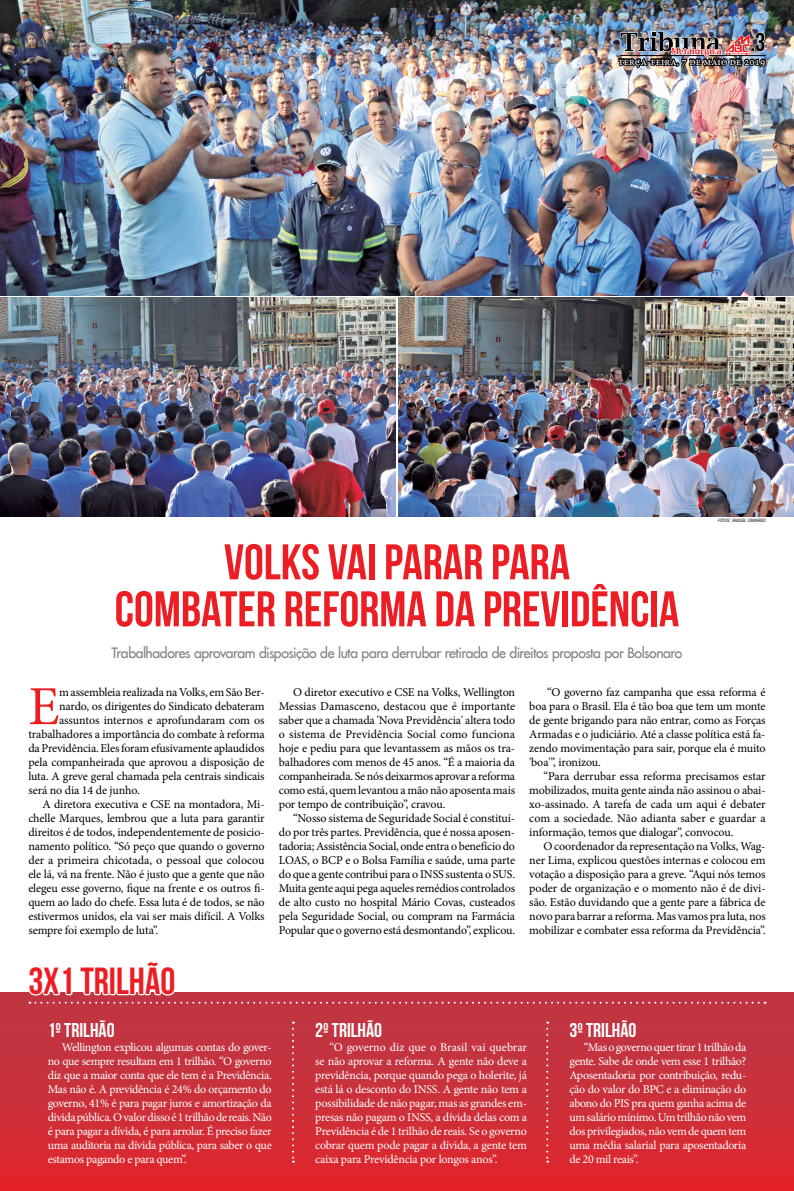
<style>
.page{position:relative;width:794px;height:1191px;background:#fff}
.page>*{position:absolute;margin:0;border:0;box-sizing:border-box;transform-origin:0 0}
.t1{font:55.1px "Minion Pro";color:#ed1d24}
.t2{font:50px/47px "Bebas Neue";color:#ed1d24;text-align:center}
.t3{font:37.7px "Bebas Neue";color:#ed1d24}
.t4{font:25.8px "Bebas Neue";color:#000}
.t5{font:20px "Bebas Neue";color:#fff}
.t6{font:14px "Futura";letter-spacing:-.035em;color:#808285}
.t7{font:12px/14px "Minion Pro";letter-spacing:-.015em;color:#000;text-align:justify}
.t8{font:12px/14px "Minion Pro";letter-spacing:-.03em;color:#fff;text-align:justify}
.t9{font:11px "Minion Pro";color:#fff}
.t10{font:italic condensed 4.4px "Swiss 721 BT";color:#000}
.s1{font-size:6.2px}
</style>
<div class="page">
<div style="left:0;top:992px;width:794px;height:199px;background:linear-gradient(to bottom,#ba3946,#df262d)"></div>
<img style="left:0;top:0;width:794px;height:295px">
<img style="left:617px;top:0;width:150px;height:70px">
<img style="left:398px;top:297px;width:396px;height:220px">
<img style="left:0;top:297px;width:396px;height:220px">
<svg style="left:27px;top:992px;width:738px;height:11px;background:#c5434f"></svg>
<svg style="left:292px;top:1021px;width:2px;height:141px"></svg>
<svg style="left:546px;top:1021px;width:2px;height:141px"></svg>
<h3 class="t4" style="left:750px;top:28px;width:17px">.3</h3>
<p class="t9" style="left:618px;top:54px;width:149px">terça-feira, 7 de maio de 2019</p>
<h2 class="t2" style="left:115px;top:538px;width:566px">VOLKS VAI PARAR PARA<br>COMBATER REFORMA DA PREVIDÊNCIA</h2>
<p class="t6" style="left:111px;top:643px;width:572px">Trabalhadores aprovaram disposição de luta para derrubar retirada de direitos proposta por Bolsonaro</p>
<p class="t10" style="left:718px;top:518px;width:49px">FOTOS<span class="s1">:</span> RAQUEL CAMARGO</p>
<h1 class="t1" style="left:28px;top:669px;width:33px">E</h1>
<p class="t7" style="left:59px;top:685px;width:207px">m assembleia realizada na Volks, em São Ber-</p>
<p class="t7" style="left:59px;top:699px;width:207px">nardo, os dirigentes do Sindicato debateram</p>
<p class="t7" style="left:59px;top:713px;width:207px">assuntos internos e aprofundaram com os</p>
<p class="t7" style="left:28px;top:727px;width:238px">trabalhadores a importância do combate à reforma</p>
<p class="t7" style="left:28px;top:741px;width:238px">da Previdência. Eles foram efusivamente aplaudidos</p>
<p class="t7" style="left:28px;top:755px;width:238px">pela companheirada que aprovou a disposição de</p>
<p class="t7" style="left:28px;top:769px;width:238px">luta. A greve geral chamada pela centrais sindicais</p>
<p class="t7" style="left:28px;top:783px;width:113px">será no dia 14 de junho.</p>
<p class="t7" style="left:43px;top:797px;width:224px">A diretora executiva e CSE na montadora, Mi-</p>
<p class="t7" style="left:28px;top:811px;width:238px">chelle Marques, lembrou que a luta para garantir</p>
<p class="t7" style="left:28px;top:825px;width:238px">direitos é de todos, independentemente de posicio-</p>
<p class="t7" style="left:28px;top:839px;width:238px">namento político. “Só peço que quando o governo</p>
<p class="t7" style="left:28px;top:853px;width:238px">der a primeira chicotada, o pessoal que colocou</p>
<p class="t7" style="left:28px;top:867px;width:238px">ele lá, vá na frente. Não é justo que a gente que não</p>
<p class="t7" style="left:28px;top:881px;width:238px">elegeu esse governo, fique na frente e os outros fi-</p>
<p class="t7" style="left:28px;top:895px;width:238px">quem ao lado do chefe. Essa luta é de todos, se não</p>
<p class="t7" style="left:28px;top:909px;width:238px">estivermos unidos, ela vai ser mais difícil. A Volks</p>
<p class="t7" style="left:28px;top:923px;width:131px">sempre foi exemplo de luta”.</p>
<p class="t7" style="left:279px;top:685px;width:238px;text-indent:14px">O diretor executivo e CSE na Volks, Wellington Messias Damasceno, destacou que é importante saber que a chamada 'Nova Previdência' altera todo o sistema de Previdência Social como funciona hoje e pediu para que levantassem as mãos os tra&shy;balhadores com menos de 45 anos. “É a maioria da companheirada. Se nós deixarmos aprovar a reforma como está, quem levantou a mão não aposenta mais por tempo de contribuição”, cravou.</p>
<p class="t7" style="left:279px;top:811px;width:238px;text-indent:14px">“Nosso sistema de Seguridade Social é constituí&shy;do por três partes. Previdência, que é nossa aposen&shy;tadoria; Assistência Social, onde entra o benefício do LOAS, o BCP e o Bolsa Família e saúde, uma parte do que a gente contribui para o INSS sustenta o SUS.<br>Muita gente aqui pega aqueles remédios controlados de alto custo no hospital Mário Covas, custeados pela Seguridade Social, ou compram na Farmácia Popular que o governo está desmontando”, explicou.</p>
<p class="t7" style="left:529px;top:685px;width:238px;text-indent:18px">“O governo faz campanha que essa reforma é boa para o Brasil. Ela é tão boa que tem um monte de gente brigando para não entrar, como as Forças Armadas e o judiciário. Até a classe política está fa&shy;zendo movimentação para sair, porque ela é muito 'boa'”, ironizou.</p>
<p class="t7" style="left:529px;top:769px;width:238px;text-indent:14px">“Para derrubar essa reforma precisamos estar mobilizados, muita gente ainda não assinou o abai&shy;xo-assinado. A tarefa de cada um aqui é debater com a sociedade. Não adianta saber e guardar a informação, temos que dialogar”, convocou.</p>
<p class="t7" style="left:529px;top:839px;width:238px;text-indent:14px">O coordenador da representação na Volks, Wag&shy;ner Lima, explicou questões internas e colocou em votação a disposição para a greve. “Aqui nós temos poder de organização e o momento não é de divi&shy;são. Estão duvidando que a gente pare a fábrica de novo para barrar a reforma. Mas vamos pra luta, nos mobilizar e combater essa reforma da Previdência”.</p>
<h3 class="t3" style="left:28px;top:960px;width:148px">3X1 TRILHÃO</h3>
<h3 class="t5" style="left:48px;top:1018px;width:68px">1º TRILHÃO</h3>
<p class="t8" style="left:48px;top:1039px;width:226px;text-indent:14px">Wellington explicou algumas contas do gover&shy;no que sempre resultam em 1 trilhão. “O governo diz que a maior conta que ele tem é a Previdência.<br>Mas não é. A previdência é 24% do orçamento do governo, 41% é para pagar juros e amortização da dívida pública. O valor disso é 1 trilhão de reais. Não é para pagar a dívida, é para arrolar. É preciso fazer uma auditoria na dívida pública, para saber o que estamos pagando e para quem”.</p>
<h3 class="t5" style="left:315px;top:1018px;width:68px">2º TRILHÃO</h3>
<p class="t8" style="left:315px;top:1039px;width:213px;text-indent:14px">“O governo diz que o Brasil vai quebrar se não aprovar a reforma. A gente não deve a previdência, porque quando pega o holerite, já está lá o desconto do INSS. A gente não tem a possibilidade de não pagar, mas as grandes em&shy;presas não pagam o INSS, a dívida delas com a Previdência é de 1 trilhão de reais. Se o governo cobrar quem pode pagar a dívida, a gente tem caixa para Previdência por longos anos”.</p>
<h3 class="t5" style="left:569px;top:1018px;width:68px">3º TRILHÃO</h3>
<p class="t8" style="left:569px;top:1039px;width:178px;text-indent:14px">“Mas o governo quer tirar 1 trilhão da gente. Sabe de onde vem esse 1 trilhão?<br>Aposentadoria por contribuição, redu&shy;ção do valor do BPC e a eliminação do abono do PIS pra quem ganha acima de um salário mínimo. Um trilhão não vem dos privilegiados, não vem de quem tem uma média salarial para aposentadoria de 20 mil reais”.</p>
</div>
